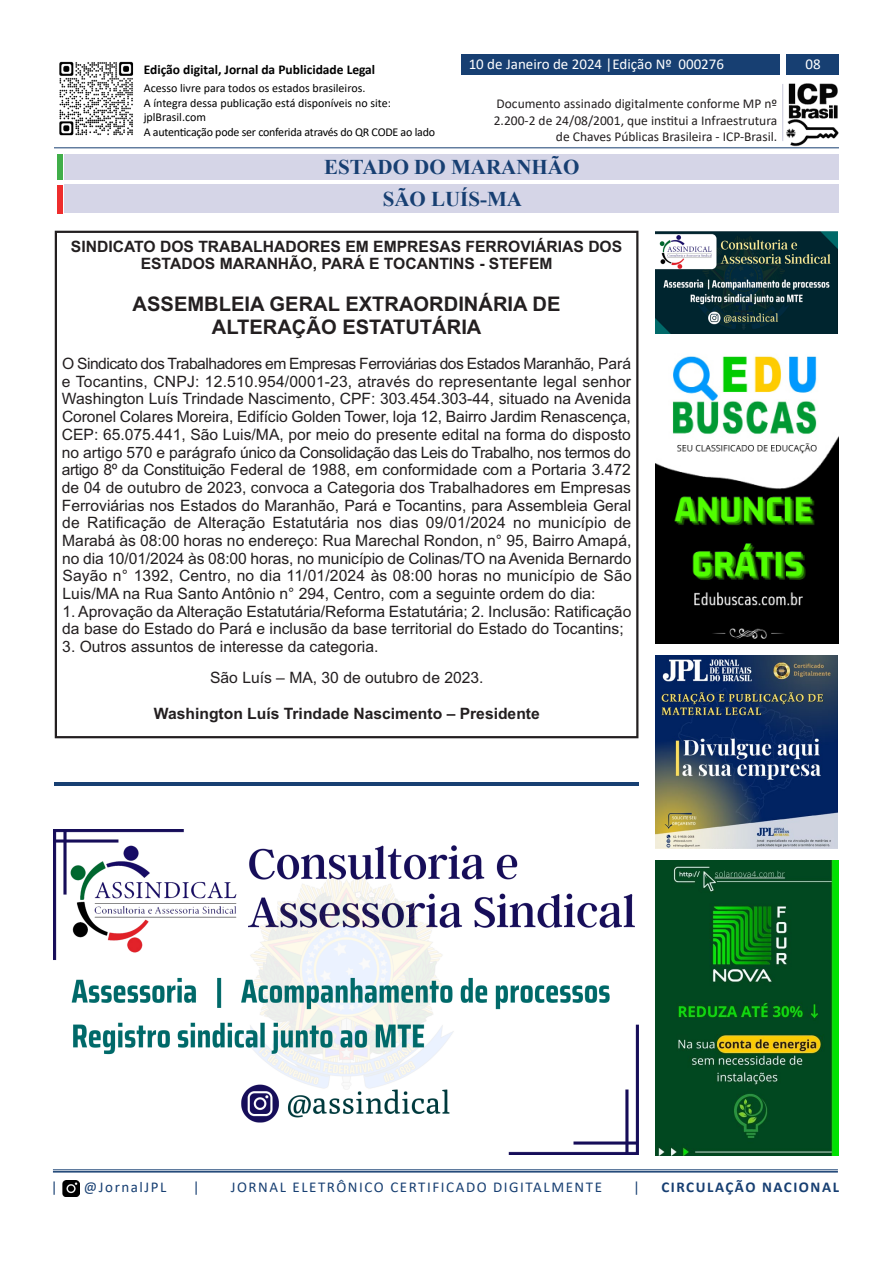
<style>
.page{position:relative;width:893px;height:1263px;background:#fff}
.page>*{position:absolute;margin:0;border:0;box-sizing:border-box;transform-origin:0 0}
.t1{font:700 21px "Times New Roman";color:#173f72}
.t2{font:700 20.1px/22.2px "Arial";color:#231f20;text-align:center}
.t3{font:15.6px/17.7px "Arial";color:#231f20}
.t4{font:700 15.6px/17.7px "Arial";color:#231f20;text-align:center}
.t5{font:15px "Calibri";letter-spacing:.105em;color:#173f72}
.t6{font:15px "Calibri";color:#fff}
.t7{font:700 15px "Calibri";letter-spacing:.105em;color:#173f72}
.t8{font:13.5px/16.2px "Calibri";color:#231f20;text-align:right}
.t9{font:700 13.5px "Calibri";color:#000}
.t10{font:12px/14.4px "Calibri";color:#000}
</style>
<div class="page">
<div style="left:55px;top:231px;width:583px;height:507px;border:2px solid #231f20"></div>
<img style="left:59px;top:61px;width:75px;height:75px">
<img style="left:783px;top:83px;width:56px;height:64px">
<hr style="left:782px;top:84px;width:1px;height:57px;background:#c7c7d9">
<div style="left:786px;top:54px;width:53px;height:21px;background:#173f72"></div>
<div style="left:461px;top:54px;width:319px;height:21px;background:#173f72"></div>
<hr style="left:54px;top:147px;width:785px;height:1px;background:#173f72">
<hr style="left:53px;top:1169px;width:785px;height:1px;background:#173f72">
<hr style="left:53px;top:1171px;width:785px;height:1px;background:#173f72">
<img style="left:62px;top:1180px;width:18px;height:16px">
<div style="left:57px;top:154px;width:6px;height:26px;background:#40ae49"></div>
<div style="left:65px;top:185px;width:774px;height:28px;background:#d5d5e7"></div>
<div style="left:57px;top:185px;width:6px;height:28px;background:#ee2d2d"></div>
<div style="left:65px;top:154px;width:774px;height:26px;background:#d5d5e7"></div>
<img style="left:655px;top:860px;width:184px;height:296px">
<img style="left:655px;top:232px;width:183px;height:101px">
<img style="left:655px;top:656px;width:183px;height:192px">
<img style="left:656px;top:356px;width:183px;height:287px">
<hr style="left:54px;top:782px;width:584px;height:3px;background:#173f72">
<img style="left:54px;top:829px;width:584px;height:325px">
<p class="t9" style="left:144px;top:60px;width:233px">Edição digital, Jornal da Publicidade Legal</p>
<p class="t10" style="left:144px;top:81px;width:293px">Acesso livre para todos os estados brasileiros.<br>A íntegra dessa publicação está disponíveis no site: jplBrasil.com<br>A autenticação pode ser conferida através do QR CODE ao lado</p>
<p class="t6" style="left:469px;top:54px;width:257px">10 de Janeiro de 2024 |Edição Nº 000276</p>
<p class="t6" style="left:805px;top:54px;width:17px">08</p>
<p class="t8" style="left:494px;top:95px;width:285px">Documento assinado digitalmente conforme MP nº<br>2.200-2 de 24/08/2001, que institui a Infraestrutura de Chaves Públicas Brasileira - ICP-Brasil.</p>
<h1 class="t1" style="left:324px;top:152px;width:257px">ESTADO DO MARANHÃO</h1>
<h1 class="t1" style="left:383px;top:184px;width:141px">SÃO LUÍS-MA</h1>
<p class="t4" style="left:71px;top:238px;width:553px">SINDICATO DOS TRABALHADORES EM EMPRESAS FERROVIÁRIAS DOS<br>ESTADOS MARANHÃO, PARÁ E TOCANTINS - STEFEM</p>
<p class="t2" style="left:133px;top:293px;width:429px">ASSEMBLEIA GERAL EXTRAORDINÁRIA DE<br>ALTERAÇÃO ESTATUTÁRIA</p>
<p class="t3" style="left:62px;top:355px;width:571px;text-align:justify">O Sindicato dos Trabalhadores em Empresas Ferroviárias dos Estados Maranhão, Pará e Tocantins, CNPJ: 12.510.954/0001-23, através do representante legal senhor Washington Luís Trindade Nascimento, CPF: 303.454.303-44, situado na Avenida Coronel Colares Moreira, Edifício Golden Tower, loja 12, Bairro Jardim Renascença, CEP: 65.075.441, São Luis/MA, por meio do presente edital na forma do disposto no artigo 570 e parágrafo único da Consolidação das Leis do Trabalho, nos termos do artigo 8º da Constituição Federal de 1988, em conformidade com a Portaria 3.472 de 04 de outubro de 2023, convoca a Categoria dos Trabalhadores em Empresas Ferroviárias nos Estados do Maranhão, Pará e Tocantins, para Assembleia Geral de Ratificação de Alteração Estatutária nos dias 09/01/2024 no município de Marabá às 08:00 horas no endereço: Rua Marechal Rondon, n° 95, Bairro Amapá, no dia 10/01/2024 às 08:00 horas, no município de Colinas/TO na Avenida Bernardo Sayão n° 1392, Centro, no dia 11/01/2024 às 08:00 horas no município de São Luis/MA na Rua Santo Antônio n° 294, Centro, com a seguinte ordem do dia:</p>
<p class="t3" style="left:62px;top:602px;width:571px">1. Aprovação da Alteração Estatutária/Reforma Estatutária; 2. Inclusão: Ratificação da base do Estado do Pará e inclusão da base territorial do Estado do Tocantins;</p>
<p class="t3" style="left:210px;top:631px;width:275px;line-height:31px;text-indent:-148px">3. Outros assuntos de interesse da categoria.<br>São Luís – MA, 30 de outubro de 2023.</p>
<p class="t4" style="left:154px;top:705px;width:387px">Washington Luís Trindade Nascimento – Presidente</p>
<p class="t5" style="left:51px;top:1177px;width:8px">|</p>
<p class="t5" style="left:84px;top:1177px;width:84px">@JornalJPL</p>
<p class="t5" style="left:193px;top:1177px;width:8px">|</p>
<p class="t5" style="left:231px;top:1177px;width:373px">JORNAL ELETRÔNICO CERTIFICADO DIGITALMENTE</p>
<p class="t5" style="left:633px;top:1177px;width:8px">|</p>
<p class="t7" style="left:661px;top:1177px;width:179px">CIRCULAÇÃO NACIONAL</p>
</div>
